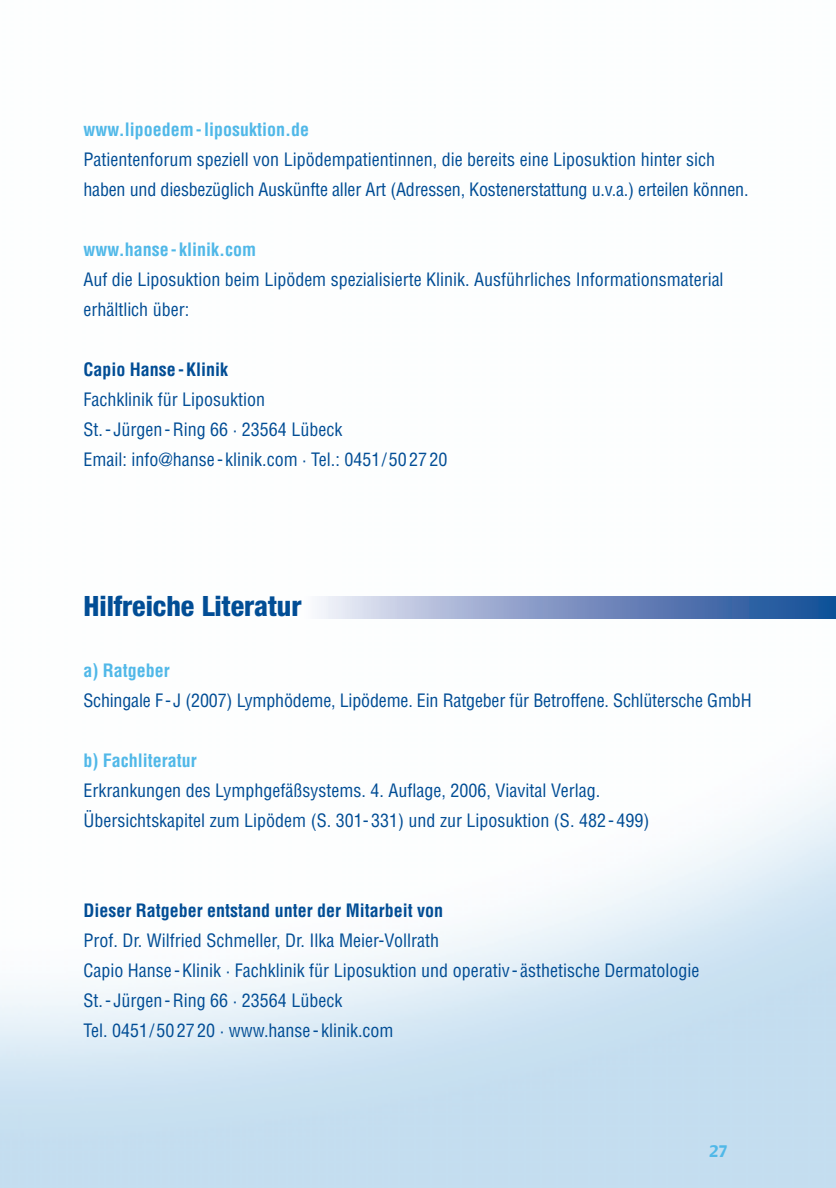
<style>
.page{position:relative;width:836px;height:1188px;background:#fff}
.page>*{position:absolute;margin:0;border:0;box-sizing:border-box;transform-origin:0 0}
.t1{font:800 condensed 28px "Helvetica Neue";color:#014d95}
.t2{font:condensed 18px/30px "Helvetica";color:#014d95}
.t3{font:700 condensed 18px "Helvetica";color:#50b8e8}
.t4{font:700 condensed 18px "Helvetica";color:#014d95}
.t5{font:700 18px "Flora";color:#50b8e8}
</style>
<div class="page">
<img style="left:306px;top:596px;width:530px;height:23px">
<p class="t3" style="left:83px;top:123px;width:227px">www.lipoedem-liposuktion.de</p>
<p class="t2" style="left:83px;top:146px;width:666px">Patientenforum speziell von Lipödempatientinnen, die bereits eine Liposuktion hinter sich haben und diesbezüglich Auskünfte aller Art (Adressen, Kostenerstattung u.v.a.) erteilen können.</p>
<p class="t3" style="left:83px;top:243px;width:174px">www.hanse -klinik.com</p>
<p class="t2" style="left:83px;top:266px;width:642px">Auf die Liposuktion beim Lipödem spezialisierte Klinik. Ausführliches Informationsmaterial erhältlich über:</p>
<p class="t4" style="left:83px;top:363px;width:146px">Capio Hanse -Klinik</p>
<p class="t2" style="left:83px;top:386px;width:365px">Fachklinik für Liposuktion<br>St. -Jürgen -Ring 66 · 23564 Lübeck<br>Email: info@hanse -klinik.com · Tel.: 0451/50 27 20</p>
<h1 class="t1" style="left:83px;top:596px;width:220px">Hilfreiche Literatur</h1>
<p class="t3" style="left:83px;top:663px;width:88px">a) Ratgeber</p>
<p class="t2" style="left:83px;top:686px;width:670px">Schingale F-J (2007) Lymphödeme, Lipödeme. Ein Ratgeber für Betroffene. Schlütersche GmbH</p>
<p class="t3" style="left:83px;top:753px;width:115px">b) Fachliteratur</p>
<p class="t2" style="left:83px;top:776px;width:567px">Erkrankungen des Lymphgefäßsystems. 4. Auflage, 2006, Viavital Verlag.<br>Übersichtskapitel zum Lipödem (S. 301-331) und zur Liposuktion (S. 482 -499)</p>
<p class="t4" style="left:83px;top:903px;width:361px">Dieser Ratgeber entstand unter der Mitarbeit von</p>
<p class="t2" style="left:83px;top:926px;width:617px">Prof. Dr. Wilfried Schmeller, Dr. Ilka Meier-Vollrath<br>Capio Hanse -Klinik · Fachklinik für Liposuktion und operativ -ästhetische Dermatologie St. -Jürgen -Ring 66 · 23564 Lübeck<br>Tel. 0451/50 27 20 · www.hanse -klinik.com</p>
<p class="t5" style="left:709px;top:1143px;width:19px">27</p>
</div>
